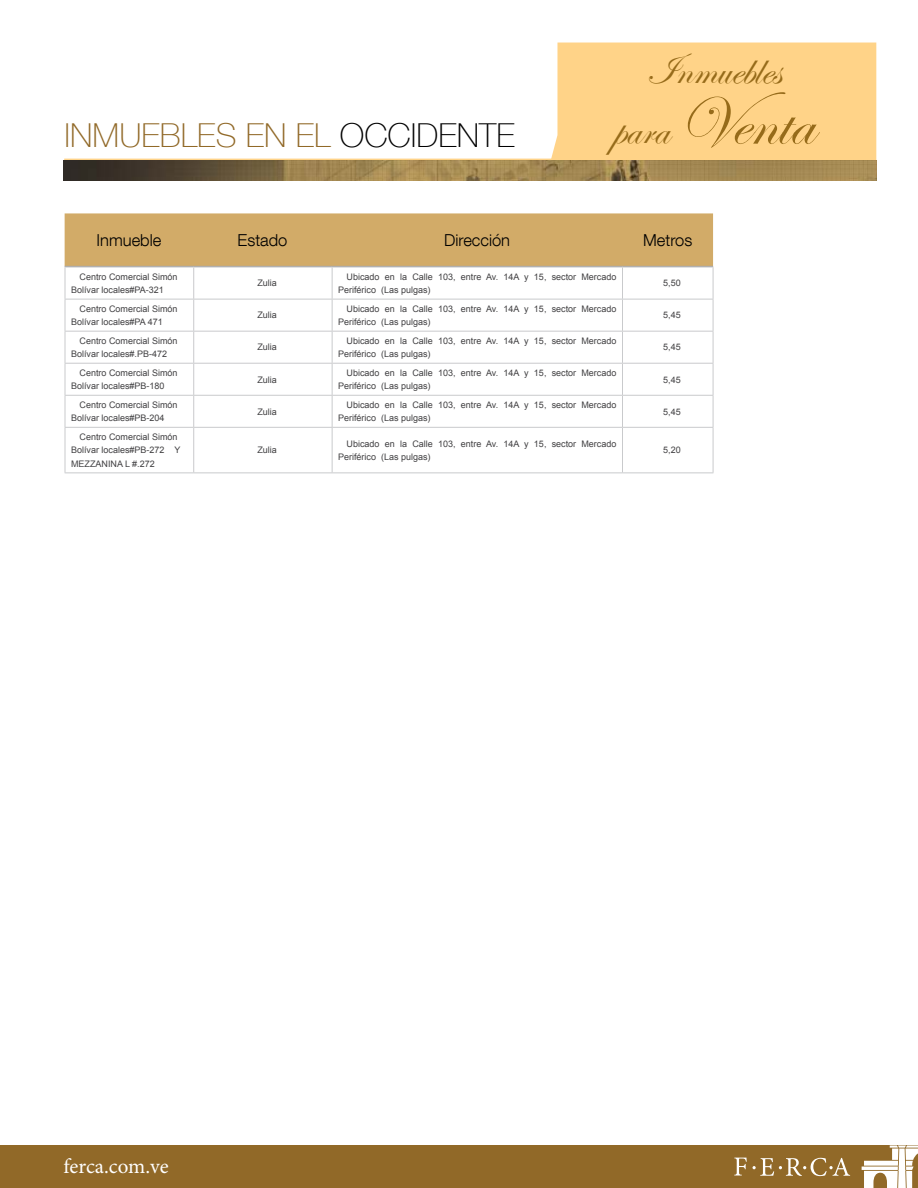
<style>
.page{position:relative;width:918px;height:1188px;background:#fff}
.page>*{position:absolute;margin:0;border:0;box-sizing:border-box;transform-origin:0 0}
.t1{font:72px "Edwardian Script ITC";color:#966b1a}
.t2{font:45px "Edwardian Script ITC";color:#966b1a}
.t3{font:100 33px "Helvetica Neue LT Com";color:#000}
.t4{font:100 33px "Helvetica Neue LT Com";color:#916928}
.t5{font:21px "Minion Pro";letter-spacing:-.01em;color:#fff}
.t6{font:300 16.5px "Helvetica Neue LT Com";color:#000}
.t7{font:9px/13.5px "Arial";color:#414042}
.s1{color:#916928}
.s2{font-size:45px}
</style>
<div class="page">
<hr style="left:65px;top:267px;width:129px;height:1px;background:#c9cacc">
<hr style="left:65px;top:267px;width:1px;height:32px;background:#c9cacc">
<hr style="left:194px;top:267px;width:138px;height:1px;background:#c9cacc">
<hr style="left:193px;top:267px;width:1px;height:32px;background:#c9cacc">
<hr style="left:332px;top:267px;width:291px;height:1px;background:#c9cacc">
<hr style="left:332px;top:267px;width:1px;height:32px;background:#c9cacc">
<hr style="left:622px;top:267px;width:91px;height:1px;background:#c9cacc">
<hr style="left:622px;top:267px;width:1px;height:32px;background:#c9cacc">
<hr style="left:713px;top:267px;width:1px;height:32px;background:#c9cacc">
<hr style="left:65px;top:299px;width:129px;height:1px;background:#c9cacc">
<hr style="left:65px;top:299px;width:1px;height:32px;background:#c9cacc">
<hr style="left:194px;top:299px;width:138px;height:1px;background:#c9cacc">
<hr style="left:193px;top:299px;width:1px;height:32px;background:#c9cacc">
<hr style="left:332px;top:299px;width:291px;height:1px;background:#c9cacc">
<hr style="left:332px;top:299px;width:1px;height:32px;background:#c9cacc">
<hr style="left:622px;top:299px;width:91px;height:1px;background:#c9cacc">
<hr style="left:622px;top:299px;width:1px;height:32px;background:#c9cacc">
<hr style="left:713px;top:299px;width:1px;height:32px;background:#c9cacc">
<hr style="left:65px;top:331px;width:129px;height:1px;background:#c9cacc">
<hr style="left:65px;top:332px;width:1px;height:31px;background:#c9cacc">
<hr style="left:194px;top:331px;width:138px;height:1px;background:#c9cacc">
<hr style="left:193px;top:332px;width:1px;height:31px;background:#c9cacc">
<hr style="left:332px;top:331px;width:291px;height:1px;background:#c9cacc">
<hr style="left:332px;top:332px;width:1px;height:31px;background:#c9cacc">
<hr style="left:622px;top:331px;width:91px;height:1px;background:#c9cacc">
<hr style="left:622px;top:332px;width:1px;height:31px;background:#c9cacc">
<hr style="left:713px;top:332px;width:1px;height:31px;background:#c9cacc">
<hr style="left:65px;top:363px;width:129px;height:1px;background:#c9cacc">
<hr style="left:65px;top:364px;width:1px;height:31px;background:#c9cacc">
<hr style="left:194px;top:363px;width:138px;height:1px;background:#c9cacc">
<hr style="left:193px;top:364px;width:1px;height:31px;background:#c9cacc">
<hr style="left:332px;top:363px;width:291px;height:1px;background:#c9cacc">
<hr style="left:332px;top:364px;width:1px;height:31px;background:#c9cacc">
<hr style="left:622px;top:363px;width:91px;height:1px;background:#c9cacc">
<hr style="left:622px;top:364px;width:1px;height:31px;background:#c9cacc">
<hr style="left:713px;top:364px;width:1px;height:31px;background:#c9cacc">
<hr style="left:65px;top:395px;width:129px;height:1px;background:#c9cacc">
<hr style="left:65px;top:396px;width:1px;height:31px;background:#c9cacc">
<hr style="left:194px;top:395px;width:138px;height:1px;background:#c9cacc">
<hr style="left:193px;top:396px;width:1px;height:31px;background:#c9cacc">
<hr style="left:332px;top:395px;width:291px;height:1px;background:#c9cacc">
<hr style="left:332px;top:396px;width:1px;height:31px;background:#c9cacc">
<hr style="left:622px;top:395px;width:91px;height:1px;background:#c9cacc">
<hr style="left:622px;top:396px;width:1px;height:31px;background:#c9cacc">
<hr style="left:713px;top:396px;width:1px;height:31px;background:#c9cacc">
<hr style="left:65px;top:427px;width:129px;height:1px;background:#c9cacc">
<hr style="left:65px;top:428px;width:1px;height:44px;background:#c9cacc">
<hr style="left:194px;top:427px;width:138px;height:1px;background:#c9cacc">
<hr style="left:193px;top:428px;width:1px;height:44px;background:#c9cacc">
<hr style="left:332px;top:427px;width:291px;height:1px;background:#c9cacc">
<hr style="left:332px;top:428px;width:1px;height:44px;background:#c9cacc">
<hr style="left:622px;top:427px;width:91px;height:1px;background:#c9cacc">
<hr style="left:622px;top:428px;width:1px;height:44px;background:#c9cacc">
<hr style="left:713px;top:428px;width:1px;height:44px;background:#c9cacc">
<hr style="left:65px;top:472px;width:129px;height:1px;background:#c9cacc">
<hr style="left:194px;top:472px;width:138px;height:1px;background:#c9cacc">
<hr style="left:332px;top:472px;width:291px;height:1px;background:#c9cacc">
<hr style="left:622px;top:472px;width:91px;height:1px;background:#c9cacc">
<div style="left:0;top:1145px;width:918px;height:43px;background:#916928"></div>
<svg style="left:734px;top:1158px;width:13px;height:18px"></svg>
<svg style="left:753px;top:1158px;width:97px;height:18px"></svg>
<hr style="left:862px;top:1167px;width:36px;height:3px;background:#fff">
<svg style="left:864px;top:1145px;width:54px;height:43px"></svg>
<div style="left:65px;top:213px;width:648px;height:53px;background:#d2ab68"></div>
<hr style="left:65px;top:266px;width:128px;height:1px;background:#a7a9ac">
<hr style="left:193px;top:266px;width:139px;height:1px;background:#a7a9ac">
<hr style="left:332px;top:266px;width:291px;height:1px;background:#a7a9ac">
<hr style="left:622px;top:266px;width:91px;height:1px;background:#a7a9ac">
<div style="left:551px;top:43px;width:325px;height:117px;background:#ffd388"></div>
<hr style="left:64px;top:159px;width:508px;height:1px;background:#ffd388">
<img style="left:64px;top:160px;width:812px;height:21px">
<h3 class="t4" style="left:65px;top:115px;width:27px">INMUEBLES</h3>
<h3 class="t3" style="left:246px;top:115px;width:191px"><span class="s1">EN EL</span> OCCIDENTE</h3>
<h2 class="t2" style="left:646px;top:45px;width:136px">Inmuebles</h2>
<h1 class="t1" style="left:614px;top:82px;width:201px"><span class="s2">para</span> Venta</h1>
<h3 class="t6" style="left:97px;top:230px;width:66px">Inmueble</h3>
<h3 class="t6" style="left:238px;top:230px;width:51px">Estado</h3>
<h3 class="t6" style="left:444px;top:230px;width:68px">Dirección</h3>
<h3 class="t6" style="left:643px;top:230px;width:51px">Metros</h3>
<p class="t7" style="left:71px;top:270px;width:108px;text-indent:9px">Centro Comercial Simón<br>Bolívar locales#PA-321</p>
<p class="t7" style="left:257px;top:277px;width:21px">Zulia</p>
<p class="t7" style="left:338px;top:270px;width:280px;text-indent:9px">Ubicado en la Calle 103, entre Av. 14A y 15, sector Mercado<br>Periférico (Las pulgas)</p>
<p class="t7" style="left:663px;top:277px;width:19px">5,50</p>
<p class="t7" style="left:71px;top:302px;width:108px;text-indent:9px">Centro Comercial Simón<br>Bolívar locales#PA 471</p>
<p class="t7" style="left:257px;top:309px;width:21px">Zulia</p>
<p class="t7" style="left:338px;top:302px;width:280px;text-indent:9px">Ubicado en la Calle 103, entre Av. 14A y 15, sector Mercado<br>Periférico (Las pulgas)</p>
<p class="t7" style="left:663px;top:309px;width:19px">5,45</p>
<p class="t7" style="left:71px;top:334px;width:108px;text-indent:9px">Centro Comercial Simón<br>Bolívar locales#.PB-472</p>
<p class="t7" style="left:257px;top:341px;width:21px">Zulia</p>
<p class="t7" style="left:338px;top:334px;width:280px;text-indent:9px">Ubicado en la Calle 103, entre Av. 14A y 15, sector Mercado<br>Periférico (Las pulgas)</p>
<p class="t7" style="left:663px;top:341px;width:19px">5,45</p>
<p class="t7" style="left:71px;top:366px;width:108px;text-indent:9px">Centro Comercial Simón<br>Bolívar locales#PB-180</p>
<p class="t7" style="left:257px;top:373px;width:21px">Zulia</p>
<p class="t7" style="left:338px;top:366px;width:280px;text-indent:9px">Ubicado en la Calle 103, entre Av. 14A y 15, sector Mercado<br>Periférico (Las pulgas)</p>
<p class="t7" style="left:663px;top:373px;width:19px">5,45</p>
<p class="t7" style="left:71px;top:398px;width:108px;text-indent:9px">Centro Comercial Simón<br>Bolívar locales#PB-204</p>
<p class="t7" style="left:257px;top:405px;width:21px">Zulia</p>
<p class="t7" style="left:338px;top:398px;width:280px;text-indent:9px">Ubicado en la Calle 103, entre Av. 14A y 15, sector Mercado<br>Periférico (Las pulgas)</p>
<p class="t7" style="left:663px;top:405px;width:19px">5,45</p>
<p class="t7" style="left:71px;top:430px;width:111px;text-indent:9px">Centro Comercial Simón<br>Bolívar locales#PB-272 Y<br>MEZZANINA L #.272</p>
<p class="t7" style="left:257px;top:444px;width:21px">Zulia</p>
<p class="t7" style="left:338px;top:437px;width:280px;text-indent:9px">Ubicado en la Calle 103, entre Av. 14A y 15, sector Mercado<br>Periférico (Las pulgas)</p>
<p class="t7" style="left:663px;top:444px;width:19px">5,20</p>
<h3 class="t5" style="left:64px;top:1152px;width:107px">ferca.com.ve</h3>
</div>
